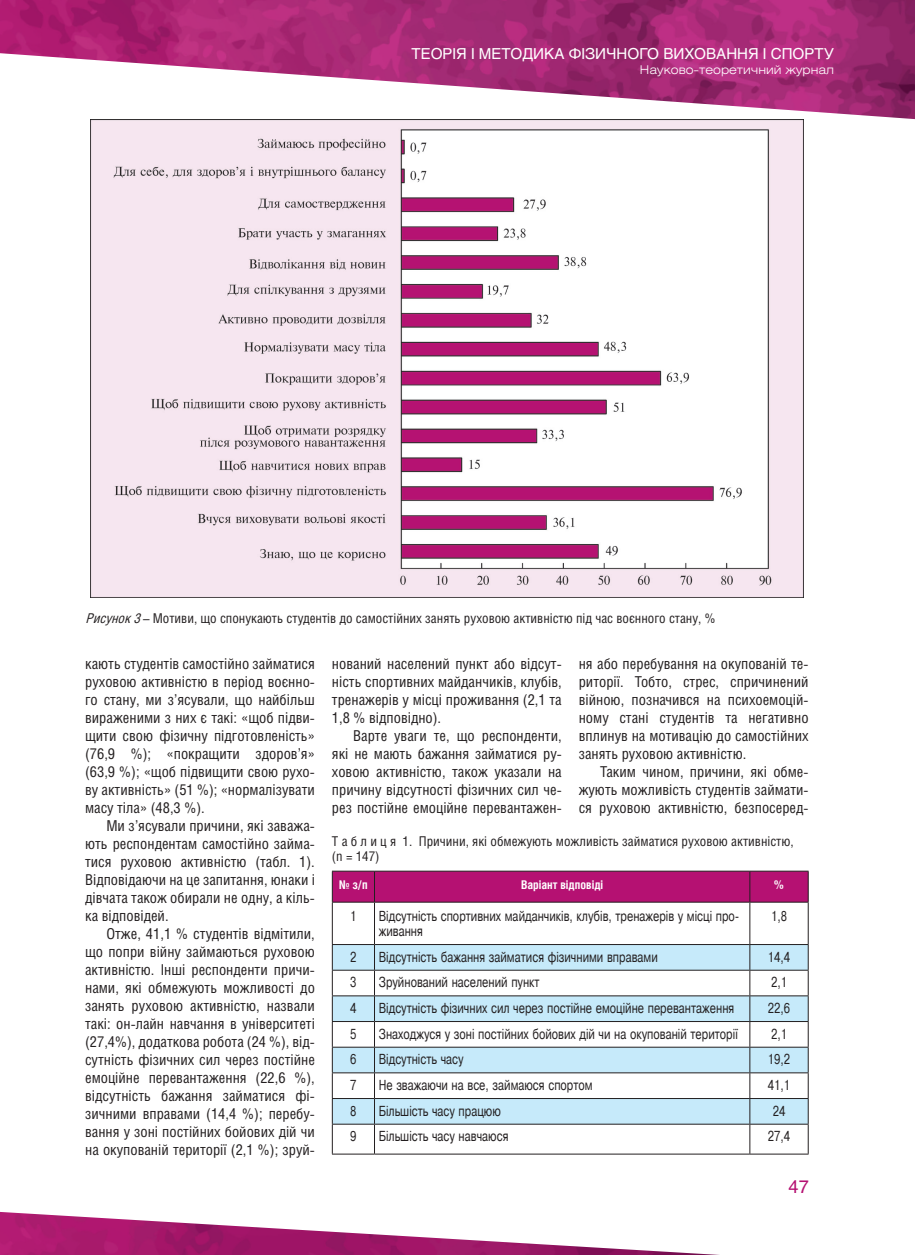
<style>
.page{position:relative;width:915px;height:1255px;background:#fff}
.page>*{position:absolute;margin:0;border:0;box-sizing:border-box;transform-origin:0 0}
.t1{font:18px "Helios C";color:#b51172}
.t2{font:15px/18px "Helios Cond C";color:#231f20;text-align:justify}
.t3{font:15px "Helios C";color:#fff}
.t4{font:13.5px/15px "Pragmatica";color:#231f20}
.t5{font:13.5px/15px "Helios Cond C";color:#231f20}
.t6{font:12px "Helios Ext Light C";color:#fff}
.t7{font:700 12px "Helios Cond C";color:#fff}
.s1{font-style:italic}
</style>
<div class="page">
<img style="left:0;top:0;width:914px;height:119px">
<img style="left:0;top:1211px;width:703px;height:43px">
<img style="left:90px;top:119px;width:713px;height:479px">
<div style="left:333px;top:871px;width:474px;height:30px;background:#b51172"></div>
<svg style="left:333px;top:945px;width:474px;height:178px;fill:#c6eafa"></svg>
<hr style="left:374px;top:871px;width:1px;height:30px;background:#231f20">
<hr style="left:749px;top:871px;width:1px;height:30px;background:#231f20">
<hr style="left:332px;top:902px;width:1px;height:42px;background:#231f20">
<hr style="left:374px;top:902px;width:1px;height:42px;background:#231f20">
<hr style="left:749px;top:902px;width:1px;height:42px;background:#231f20">
<hr style="left:807px;top:902px;width:1px;height:42px;background:#231f20">
<svg style="left:374px;top:945px;width:1px;height:208px"></svg>
<svg style="left:749px;top:945px;width:1px;height:208px"></svg>
<hr style="left:332px;top:1153px;width:42px;height:1px;background:#231f20">
<hr style="left:374px;top:1153px;width:375px;height:1px;background:#231f20">
<hr style="left:749px;top:1153px;width:59px;height:1px;background:#231f20">
<hr style="left:332px;top:870px;width:42px;height:1px;background:#231f20">
<hr style="left:332px;top:871px;width:1px;height:30px;background:#231f20">
<hr style="left:374px;top:870px;width:375px;height:1px;background:#231f20">
<hr style="left:749px;top:870px;width:59px;height:1px;background:#231f20">
<hr style="left:807px;top:871px;width:1px;height:30px;background:#231f20">
<hr style="left:332px;top:901px;width:42px;height:1px;background:#231f20">
<hr style="left:374px;top:901px;width:375px;height:1px;background:#231f20">
<hr style="left:749px;top:901px;width:59px;height:1px;background:#231f20">
<hr style="left:332px;top:944px;width:42px;height:1px;background:#231f20">
<hr style="left:374px;top:944px;width:375px;height:1px;background:#231f20">
<hr style="left:749px;top:944px;width:59px;height:1px;background:#231f20">
<hr style="left:332px;top:969px;width:42px;height:1px;background:#231f20">
<hr style="left:374px;top:969px;width:375px;height:1px;background:#231f20">
<hr style="left:749px;top:969px;width:59px;height:1px;background:#231f20">
<hr style="left:332px;top:995px;width:42px;height:1px;background:#231f20">
<hr style="left:374px;top:995px;width:375px;height:1px;background:#231f20">
<hr style="left:749px;top:995px;width:59px;height:1px;background:#231f20">
<hr style="left:332px;top:1021px;width:42px;height:1px;background:#231f20">
<hr style="left:374px;top:1021px;width:375px;height:1px;background:#231f20">
<hr style="left:749px;top:1021px;width:59px;height:1px;background:#231f20">
<hr style="left:332px;top:1046px;width:42px;height:1px;background:#231f20">
<hr style="left:374px;top:1046px;width:375px;height:1px;background:#231f20">
<hr style="left:749px;top:1046px;width:59px;height:1px;background:#231f20">
<hr style="left:332px;top:1072px;width:42px;height:1px;background:#231f20">
<hr style="left:374px;top:1072px;width:375px;height:1px;background:#231f20">
<hr style="left:749px;top:1072px;width:59px;height:1px;background:#231f20">
<hr style="left:332px;top:1098px;width:42px;height:1px;background:#231f20">
<svg style="left:332px;top:945px;width:1px;height:208px"></svg>
<hr style="left:374px;top:1098px;width:375px;height:1px;background:#231f20">
<hr style="left:749px;top:1098px;width:59px;height:1px;background:#231f20">
<svg style="left:807px;top:945px;width:1px;height:208px"></svg>
<hr style="left:332px;top:1123px;width:42px;height:1px;background:#231f20">
<hr style="left:374px;top:1123px;width:375px;height:1px;background:#231f20">
<hr style="left:749px;top:1123px;width:59px;height:1px;background:#231f20">
<p class="t3" style="left:411px;top:44px;width:424px">Теорія і методика фізичного виховання і спорту</p>
<p class="t6" style="left:639px;top:62px;width:196px">Науково-теоретичний журнал</p>
<p class="t5" style="left:85px;top:610px;width:631px"><span class="s1">Рисунок3</span>– Мотиви, що спонукають студентів до самостійних занять руховою активністю під час воєнного стану, %</p>
<p class="t2" style="left:85px;top:654px;width:231px">кають студентів самостійно займатися руховою активністю в період воєнно&shy;го стану, ми з’ясували, що найбільш вираженими з них є такі: «щоб підви&shy;щити свою фізичну підготовленість» (76,9 %); «покращити здоров’я» (63,9 %); «щоб підвищити свою рухо&shy;ву активність» (51 %); «нормалізувати масу тіла» (48,3 %).</p>
<p class="t2" style="left:85px;top:816px;width:231px;text-indent:21px">Ми з’ясували причини, які заважа&shy;ють респондентам самостійно займа&shy;тися руховою активністю (табл. 1).<br>Відповідаючи на це запитання, юнаки і дівчата також обирали не одну, а кіль&shy;ка відповідей.</p>
<p class="t2" style="left:85px;top:924px;width:231px;text-indent:21px">Отже, 41,1 % студентів відмітили, що попри війну займаються руховою активністю. Інші респонденти причи&shy;нами, які обмежують можливості до занять руховою активністю, назвали такі: он-лайн навчання в університеті (27,4%), додаткова робота (24 %), від&shy;сутність фізичних сил через постійне емоційне перевантаження (22,6 %), відсутність бажання займатися фі&shy;зичними вправами (14,4 %); перебу&shy;вання у зоні постійних бойових дій чи на окупованій території (2,1 %); зруй-</p>
<p class="t2" style="left:332px;top:654px;width:231px">нований населений пункт або відсут&shy;ність спортивних майданчиків, клубів, тренажерів у місці проживання (2,1 та 1,8 % відповідно).</p>
<p class="t2" style="left:332px;top:726px;width:231px;text-indent:21px">Варте уваги те, що респонденти, які не мають бажання займатися ру&shy;ховою активністю, також указали на причину відсутності фізичних сил че&shy;рез постійне емоційне перевантажен-</p>
<p class="t2" style="left:578px;top:654px;width:231px">ня або перебування на окупованій те&shy;риторії. Тобто, стрес, спричинений війною, позначився на психоемоцій&shy;ному стані студентів та негативно вплинув на мотивацію до самостійних занять руховою активністю.</p>
<p class="t2" style="left:578px;top:762px;width:231px;text-indent:21px">Таким чином, причини, які обме&shy;жують можливість студентів займати&shy;ся руховою активністю, безпосеред-</p>
<p class="t5" style="left:332px;top:833px;width:463px">Т а б л и ц я 1. Причини, які обмежують можливість займатися руховою активністю, (n = 147)</p>
<p class="t7" style="left:339px;top:877px;width:30px">№ з/п</p>
<p class="t7" style="left:521px;top:877px;width:84px">Варіант відповіді</p>
<p class="t7" style="left:774px;top:877px;width:11px">%</p>
<p class="t4" style="left:350px;top:908px;width:8px">1</p>
<p class="t4" style="left:378px;top:908px;width:362px">Відсутність спортивних майданчиків, клубів, тренажерів у місці про&shy;живання</p>
<p class="t4" style="left:770px;top:908px;width:17px">1,8</p>
<p class="t4" style="left:350px;top:949px;width:8px">2</p>
<p class="t4" style="left:378px;top:949px;width:280px">Відсутність бажання займатися фізичними вправами</p>
<p class="t4" style="left:767px;top:949px;width:24px">14,4</p>
<p class="t4" style="left:350px;top:975px;width:8px">3</p>
<p class="t4" style="left:378px;top:975px;width:162px">Зруйнований населений пункт</p>
<p class="t4" style="left:770px;top:975px;width:17px">2,1</p>
<p class="t4" style="left:350px;top:1000px;width:8px">4</p>
<p class="t4" style="left:378px;top:1000px;width:357px">Відсутність фізичних сил через постійне емоційне перевантаження</p>
<p class="t4" style="left:767px;top:1000px;width:24px">22,6</p>
<p class="t4" style="left:350px;top:1026px;width:8px">5</p>
<p class="t4" style="left:378px;top:1026px;width:361px">Знаходжуся у зоні постійних бойових дій чи на окупованій території</p>
<p class="t4" style="left:770px;top:1026px;width:17px">2,1</p>
<p class="t4" style="left:350px;top:1051px;width:8px">6</p>
<p class="t4" style="left:378px;top:1051px;width:86px">Відсутність часу</p>
<p class="t4" style="left:767px;top:1051px;width:24px">19,2</p>
<p class="t4" style="left:350px;top:1077px;width:8px">7</p>
<p class="t4" style="left:378px;top:1077px;width:215px">Не зважаючи на все, займаюся спортом</p>
<p class="t4" style="left:767px;top:1077px;width:24px">41,1</p>
<p class="t4" style="left:350px;top:1103px;width:8px">8</p>
<p class="t4" style="left:378px;top:1103px;width:124px">Більшість часу працюю</p>
<p class="t4" style="left:772px;top:1103px;width:14px">24</p>
<p class="t4" style="left:350px;top:1128px;width:8px">9</p>
<p class="t4" style="left:378px;top:1128px;width:131px">Більшість часу навчаюся</p>
<p class="t4" style="left:767px;top:1128px;width:24px">27,4</p>
<p class="t1" style="left:788px;top:1175px;width:22px">47</p>
</div>
